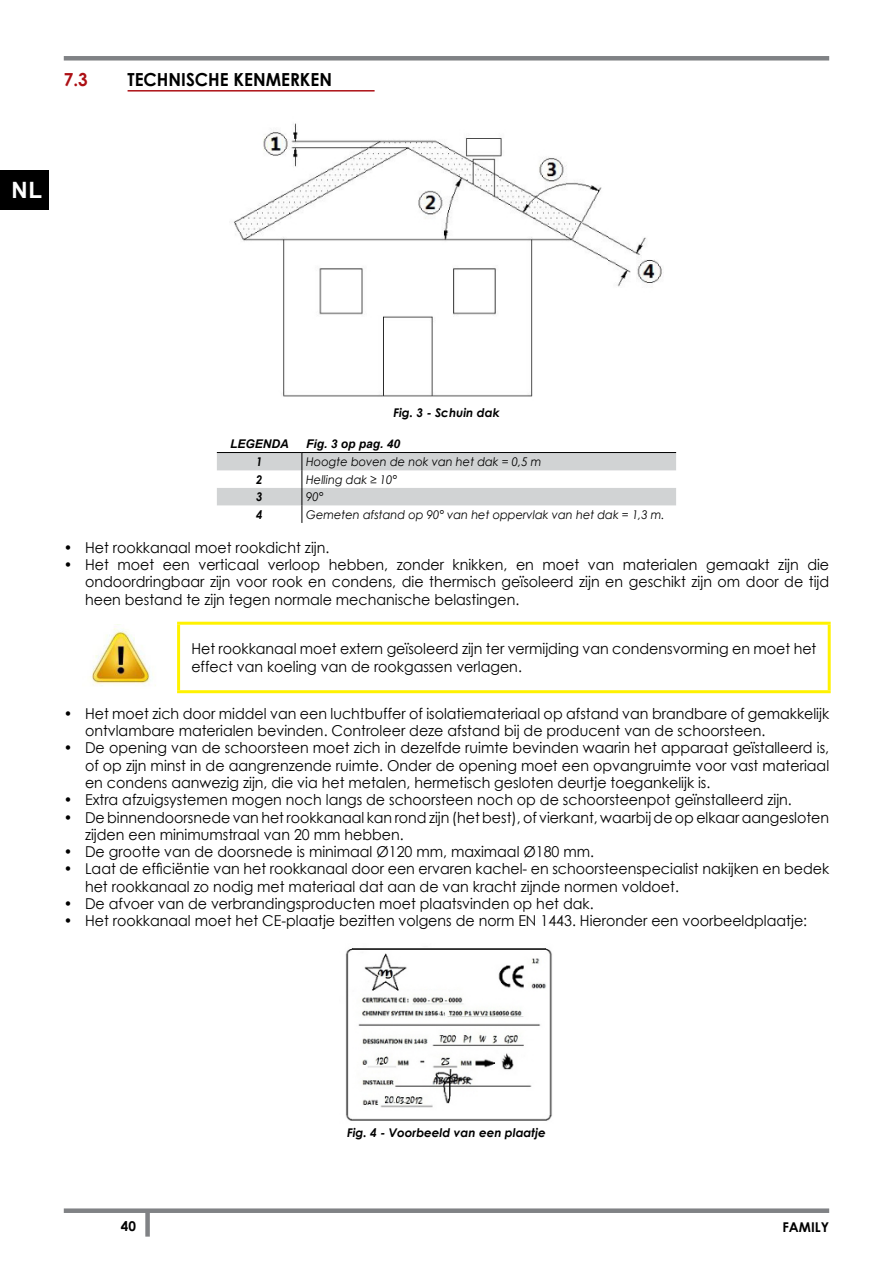
<style>
.page{position:relative;width:893px;height:1263px;background:#fff}
.page>*{position:absolute;margin:0;border:0;box-sizing:border-box;transform-origin:0 0}
.t1{font:700 22.5px "Arial";color:#fff}
.t2{font:700 18px "Century Gothic";color:#000;scale:.95 1}
.t3{font:700 18px "Century Gothic";color:#ad1015;scale:.95 1}
.t4{font:15px/17.2px "Century Gothic";color:#000;scale:.95 1}
.t5{font:700 13.5px "Century Gothic";color:#000}
.t6{font:italic 12px "Century Gothic";color:#000;scale:.95 1}
.t7{font:italic 700 12px "Century Gothic";color:#000}
.t8{font:italic 700 12px "Arial";color:#000}
.t9{font:italic 700 12px "Century Gothic";color:#000;scale:.95 1}
</style>
<div class="page">
<div style="left:64px;top:1208px;width:765px;height:5px;background:#808285"></div>
<div style="left:64px;top:56px;width:765px;height:5px;background:#808285"></div>
<div style="left:145px;top:1211px;width:5px;height:25px;background:#808285"></div>
<div style="left:0;top:170px;width:48px;height:40px;background:#000"></div>
<hr style="left:128px;top:90px;width:247px;height:2px;background:#ad1015">
<img style="left:233px;top:123px;width:429px;height:274px">
<svg style="left:217px;top:452px;width:459px;height:71px"></svg>
<hr style="left:177px;top:622px;width:654px;height:3px;background:#fff200">
<hr style="left:177px;top:625px;width:3px;height:65px;background:#fff200">
<hr style="left:828px;top:625px;width:3px;height:65px;background:#fff200">
<hr style="left:177px;top:690px;width:654px;height:3px;background:#fff200">
<img style="left:90px;top:624px;width:66px;height:62px">
<img style="left:345px;top:948px;width:207px;height:173px">
<p class="t3" style="left:64px;top:66px;width:27px">7.3</p>
<p class="t2" style="left:128px;top:66px;width:217px">TECHNISCHE KENMERKEN</p>
<h1 class="t1" style="left:11px;top:176px;width:32px">NL</h1>
<p class="t7" style="left:393px;top:404px;width:108px">Fig. 3 - Schuin dak</p>
<p class="t8" style="left:230px;top:436px;width:60px">LEGENDA</p>
<p class="t8" style="left:306px;top:436px;width:96px">Fig. 3 op pag. 40</p>
<p class="t9" style="left:256px;top:453px;width:8px">1</p>
<p class="t6" style="left:306px;top:453px;width:249px">Hoogte boven de nok van het dak = 0,5 m</p>
<p class="t9" style="left:256px;top:470px;width:8px">2</p>
<p class="t6" style="left:306px;top:471px;width:97px">Helling dak ≥ 10°</p>
<p class="t9" style="left:256px;top:488px;width:8px">3</p>
<p class="t6" style="left:306px;top:488px;width:20px">90°</p>
<p class="t9" style="left:256px;top:505px;width:8px">4</p>
<p class="t6" style="left:306px;top:506px;width:379px">Gemeten afstand op 90° van het oppervlak van het dak = 1,3 m.</p>
<p class="t4" style="left:64px;top:539px;width:281px">• Het rookkanaal moet rookdicht zijn.</p>
<p class="t4" style="left:85px;top:556px;width:785px;text-align:justify;text-indent:-21px">• Het moet een verticaal verloop hebben, zonder knikken, en moet van materialen gemaakt zijn die ondoordringbaar zijn voor rook en condens, die thermisch geïsoleerd zijn en geschikt zijn om door de tijd heen bestand te zijn tegen normale mechanische belastingen.</p>
<p class="t4" style="left:191px;top:640px;width:659px">Het rookkanaal moet extern geïsoleerd zijn ter vermijding van condensvorming en moet het effect van koeling van de rookgassen verlagen.</p>
<p class="t4" style="left:85px;top:705px;width:785px;text-indent:-21px">• Het moet zich door middel van een luchtbuffer of isolatiemateriaal op afstand van brandbare of gemakkelijk ontvlambare materialen bevinden. Controleer deze afstand bij de producent van de schoorsteen.</p>
<p class="t4" style="left:85px;top:739px;width:785px;text-align:justify;text-indent:-21px">• De opening van de schoorsteen moet zich in dezelfde ruimte bevinden waarin het apparaat geïstalleerd is, of op zijn minst in de aangrenzende ruimte. Onder de opening moet een opvangruimte voor vast materiaal en condens aanwezig zijn, die via het metalen, hermetisch gesloten deurtje toegankelijk is.</p>
<p class="t4" style="left:64px;top:791px;width:768px">• Extra afzuigsystemen mogen noch langs de schoorsteen noch op de schoorsteenpot geïnstalleerd zijn.</p>
<p class="t4" style="left:85px;top:808px;width:785px;text-indent:-21px">• De binnendoorsnede van het rookkanaal kan rond zijn (het best), of vierkant, waarbij de op elkaar aangesloten zijden een minimumstraal van 20 mm hebben.</p>
<p class="t4" style="left:64px;top:843px;width:560px">• De grootte van de doorsnede is minimaal Ø120 mm, maximaal Ø180 mm.</p>
<p class="t4" style="left:85px;top:860px;width:785px;text-indent:-21px">• Laat de efficiëntie van het rookkanaal door een ervaren kachel- en schoorsteenspecialist nakijken en bedek het rookkanaal zo nodig met materiaal dat aan de van kracht zijnde normen voldoet.</p>
<p class="t4" style="left:64px;top:894px;width:559px">• De afvoer van de verbrandingsproducten moet plaatsvinden op het dak.</p>
<p class="t4" style="left:64px;top:912px;width:784px">• Het rookkanaal moet het CE-plaatje bezitten volgens de norm EN 1443. Hieronder een voorbeeldplaatje:</p>
<p class="t7" style="left:347px;top:1124px;width:200px">Fig. 4 - Voorbeeld van een plaatje</p>
<p class="t5" style="left:121px;top:1216px;width:17px">40</p>
<p class="t5" style="left:782px;top:1217px;width:48px">FAMILY</p>
</div>
